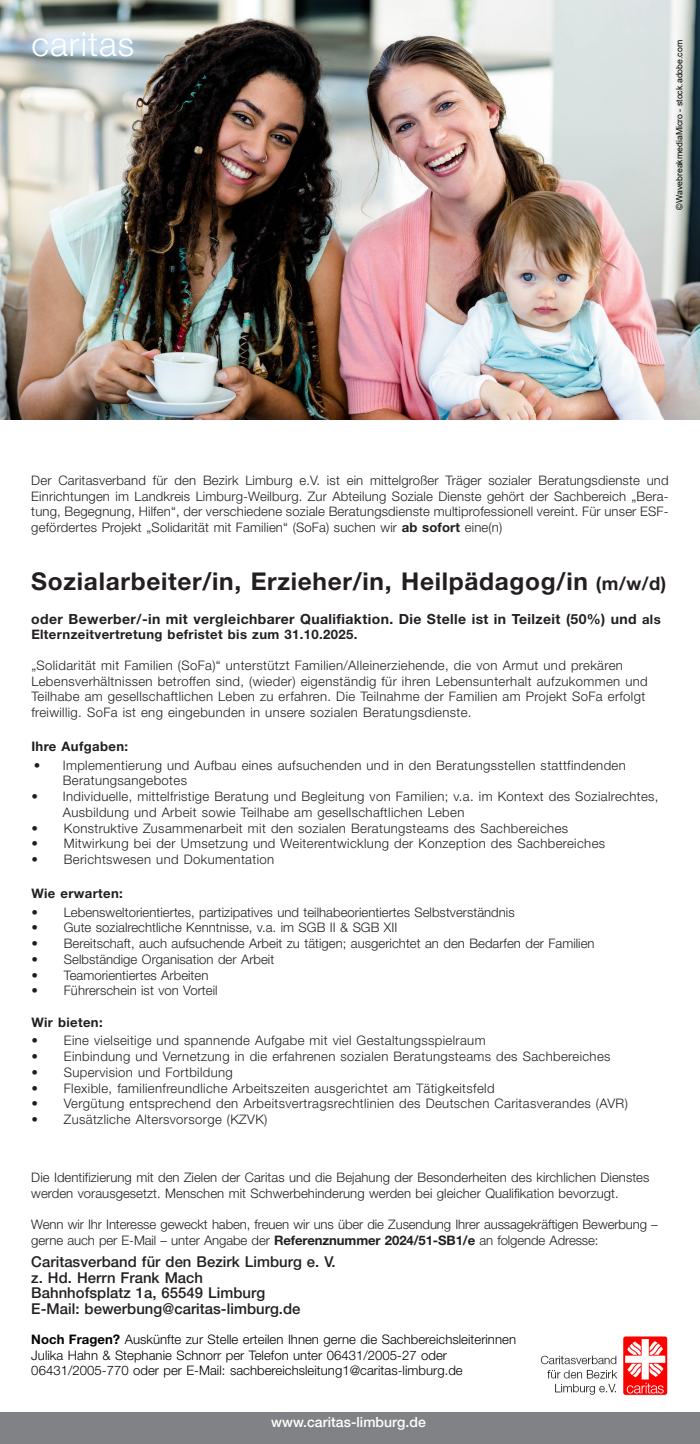
<style>
.page{position:relative;width:700px;height:1444px;background:#fff}
.page>*{position:absolute;margin:0;border:0;box-sizing:border-box;transform-origin:0 0}
.t1{font:300 33.43px "Helvetica Neue LT Std";letter-spacing:.03em;color:#fff}
.t2{font:700 24.5px "Helvetica Neue LT Std";letter-spacing:.03em;color:#231f20}
.t3{font:500 14.88px/15.8px "Helvetica Neue LT Pro";letter-spacing:.005em;color:#231f20}
.t4{font:700 14px "Helvetica Neue LT Std";letter-spacing:.03em;color:#231f20}
.t5{font:500 14px "Helvetica Neue LT Pro";letter-spacing:.005em;color:#fff}
.t6{font:300 13.12px/15.8px "Helvetica Neue LT Std";letter-spacing:.03em;color:#231f20}
.t7{font:300 13.12px/15.8px "Helvetica Neue LT Std";letter-spacing:.005em;color:#231f20}
.t8{font:300 13.12px/15.8px "Helvetica Neue LT Std";letter-spacing:.005em;color:#000}
.t9{font:300 13.12px/15.8px "Helvetica Neue LT Std";letter-spacing:-.005em;color:#231f20}
.t10{font:700 13.12px "Helvetica Neue LT Std";letter-spacing:.03em;color:#231f20}
.t11{font:8.75px "Arial";color:#000}
.s1{font-weight:700}
.s2{font-size:18.38px}
.s3{font-size:13.12px}
</style>
<div class="page">
<div style="left:0;top:1412px;width:700px;height:32px;background:#808285"></div>
<img style="left:0;top:0;width:700px;height:419px">
<img style="left:540px;top:1336px;width:128px;height:60px">
<h1 class="t1" style="left:32px;top:24px;width:104px">caritas</h1>
<p class="t11" style="left:673px;top:210px;width:171px;rotate:-90deg">©WavebreakmediaMicro - stock.adobe.com</p>
<p class="t6" style="left:31px;top:472px;width:639px;text-align:justify">Der Caritasverband für den Bezirk Limburg e.V. ist ein mittelgroßer Träger sozialer Beratungsdienste und Einrichtungen im Landkreis Limburg-Weilburg. Zur Abteilung Soziale Dienste gehört der Sachbereich „Bera&shy;tung, Begegnung, Hilfen“, der verschiedene soziale Beratungsdienste multiprofessionell vereint. Für unser ESF&shy;gefördertes Projekt „Solidarität mit Familien“ (SoFa) suchen wir <span class="s1">ab sofort</span> eine(n)</p>
<h2 class="t2" style="left:31px;top:566px;width:637px">Sozialarbeiter/in, Erzieher/in, Heilpädagog/in <span class="s2">(m/w/d)</span></h2>
<p class="t4" style="left:31px;top:610px;width:631px">oder Bewerber/-in mit vergleichbarer Qualifiaktion. Die Stelle ist in Teilzeit (50%) und <span class="s3">als</span></p>
<p class="t10" style="left:31px;top:626px;width:328px">Elternzeitvertretung befristet bis zum 31.10.2025.</p>
<p class="t6" style="left:31px;top:657px;width:618px">„Solidarität mit Familien (SoFa)“ unterstützt Familien/Alleinerziehende, die von Armut und prekären Lebensverhältnissen betroffen sind, (wieder) eigenständig für ihren Lebensunterhalt aufzukommen und Teilhabe am gesellschaftlichen Leben zu erfahren. Die Teilnahme der Familien am Projekt SoFa erfolgt freiwillig. SoFa ist eng eingebunden in unsere sozialen Beratungsdienste.</p>
<p class="t10" style="left:31px;top:738px;width:98px">Ihre Aufgaben:</p>
<p class="t6" style="left:63px;top:757px;width:565px;text-indent:-29px">• Implementierung und Aufbau eines aufsuchenden und in den Beratungsstellen stattfindenden<br>Beratungsangebotes</p>
<p class="t6" style="left:63px;top:788px;width:597px;text-indent:-32px">• Individuelle, mittelfristige Beratung und Begleitung von Familien; v.a. im Kontext des Sozialrechtes,<br>Ausbildung und Arbeit sowie Teilhabe am gesellschaftlichen Leben</p>
<p class="t6" style="left:31px;top:820px;width:538px">• Konstruktive Zusammenarbeit mit den sozialen Beratungsteams des Sachbereiches</p>
<p class="t6" style="left:31px;top:835px;width:575px">• Mitwirkung bei der Umsetzung und Weiterentwicklung der Konzeption des Sachbereiches</p>
<p class="t6" style="left:31px;top:851px;width:244px">• Berichtswesen und Dokumentation</p>
<p class="t10" style="left:31px;top:885px;width:93px">Wie erwarten:</p>
<p class="t7" style="left:31px;top:904px;width:485px">• Lebensweltorientiertes, partizipatives und teilhabeorientiertes Selbstverständnis</p>
<p class="t7" style="left:31px;top:919px;width:368px">• Gute sozialrechtliche Kenntnisse, v.a. im SGB II &amp; SGB XII</p>
<p class="t7" style="left:31px;top:935px;width:565px">• Bereitschaft, auch aufsuchende Arbeit zu tätigen; ausgerichtet an den Bedarfen der Familien</p>
<p class="t7" style="left:31px;top:951px;width:244px">• Selbständige Organisation der Arbeit</p>
<p class="t7" style="left:31px;top:967px;width:179px">• Teamorientiertes Arbeiten</p>
<p class="t7" style="left:31px;top:982px;width:188px">• Führerschein ist von Vorteil</p>
<p class="t10" style="left:31px;top:1014px;width:73px">Wir bieten:</p>
<p class="t6" style="left:31px;top:1032px;width:456px">• Eine vielseitige und spannende Aufgabe mit viel Gestaltungsspielraum</p>
<p class="t6" style="left:31px;top:1048px;width:581px">• Einbindung und Vernetzung in die erfahrenen sozialen Beratungsteams des Sachbereiches</p>
<p class="t6" style="left:31px;top:1064px;width:203px">• Supervision und Fortbildung</p>
<p class="t6" style="left:31px;top:1080px;width:465px">• Flexible, familienfreundliche Arbeitszeiten ausgerichtet am Tätigkeitsfeld</p>
<p class="t6" style="left:31px;top:1095px;width:598px">• Vergütung entsprechend den Arbeitsvertragsrechtlinien des Deutschen Caritasverandes (AVR)</p>
<p class="t6" style="left:31px;top:1111px;width:238px">• Zusätzliche Altersvorsorge (KZVK)</p>
<p class="t7" style="left:31px;top:1169px;width:620px">Die Identifizierung mit den Zielen der Caritas und die Bejahung der Besonderheiten des kirchlichen Dienstes werden vorausgesetzt. Menschen mit Schwerbehinderung werden bei gleicher Qualifikation bevorzugt.</p>
<p class="t9" style="left:31px;top:1216px;width:628px">Wenn wir Ihr Interesse geweckt haben, freuen wir uns über die Zusendung Ihrer aussagekräftigen Bewerbung – gerne auch per E-Mail – unter Angabe der <span class="s1">Referenznummer 2024/51-SB1/e</span> an folgende Adresse:</p>
<p class="t3" style="left:31px;top:1253px;width:306px">Caritasverband für den Bezirk Limburg e. V. z. Hd. Herrn Frank Mach<br>Bahnhofsplatz 1a, 65549 Limburg<br>E-Mail: bewerbung@caritas-limburg.de</p>
<p class="t8" style="left:31px;top:1331px;width:486px"><span class="s1">Noch Fragen?</span> Auskünfte zur Stelle erteilen Ihnen gerne die Sachbereichsleiterinnen<br>Julika Hahn &amp; Stephanie Schnorr per Telefon unter 06431/2005-27 oder<br>06431/2005-770 oder per E-Mail: sachbereichsleitung1@caritas-limburg.de</p>
<p class="t5" style="left:271px;top:1413px;width:156px">www.caritas-limburg.de</p>
</div>
